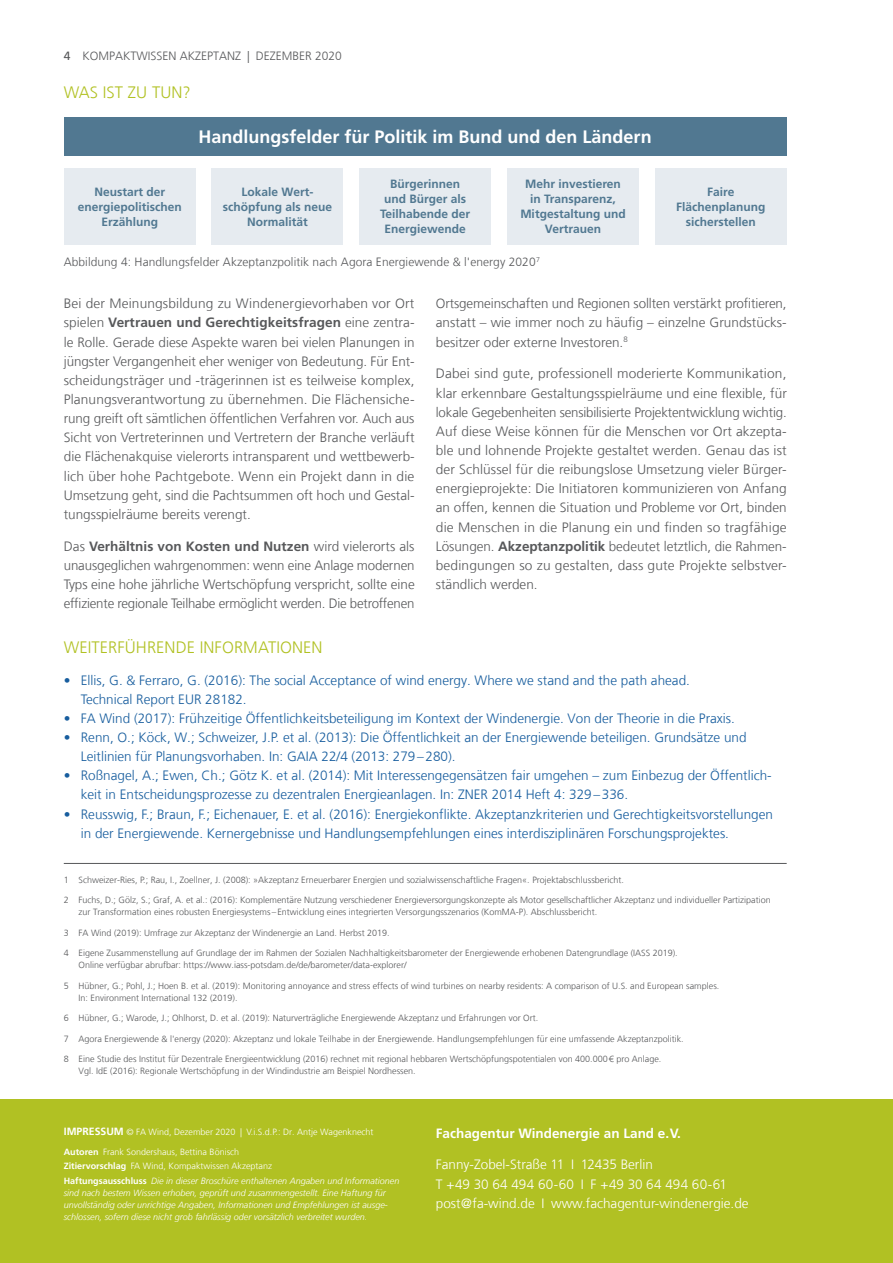
<style>
.page{position:relative;width:893px;height:1263px;background:#fff}
.page>*{position:absolute;margin:0;border:0;box-sizing:border-box;transform-origin:0 0}
.t1{font:700 18px "Frutiger LT Std";color:#fff}
.t2{font:300 16.5px "Frutiger LT Com";letter-spacing:.005em;color:#b1c123}
.Fließtext{font:300 13.5px/19.2px "Frutiger LT Com";color:#57585a;text-align:justify}
.t3{font:300 13.5px/19.2px "Frutiger LT Com";color:#175d9e}
.Fließtext-2{font:300 13.5px/19.2px "Frutiger LT Com";color:#fff}
.Fließtext-3{font:700 13.5px "Frutiger LT Com";color:#fff}
.t4{font:700 12px/15px "Frutiger LT Std";color:#517891;text-align:center}
.Bildunterschrift{font:300 12px "Frutiger LT Com";letter-spacing:.005em;color:#57585a}
.Fußnote{font:300 9px/12px "Frutiger LT Com";color:#57585a}
.t5{font:300 9px/14.1px "Frutiger LT Com";color:#fff}
.t6{font:italic 300 9px/12px "Frutiger LT Com";color:#fff}
.s1{font-weight:400}
.s2{font-weight:700}
.s3{font-weight:700;font-size:10.5px}
.s4{font-style:italic}
</style>
<div class="page">
<div style="left:0;top:1099px;width:893px;height:164px;background:#b1c123"></div>
<hr style="left:64px;top:863px;width:723px;height:1px;background:#57585a">
<div style="left:64px;top:117px;width:723px;height:38px;background:#517891"></div>
<div style="left:64px;top:168px;width:132px;height:76px;background:#e6ebf0"></div>
<div style="left:212px;top:168px;width:131px;height:76px;background:#e6ebf0"></div>
<div style="left:359px;top:168px;width:132px;height:76px;background:#e6ebf0"></div>
<div style="left:507px;top:168px;width:132px;height:76px;background:#e6ebf0"></div>
<div style="left:655px;top:168px;width:132px;height:76px;background:#e6ebf0"></div>
<p class="Bildunterschrift" style="left:64px;top:49px;width:280px"><span class="s1">4</span> KOMPAKTWISSEN AKZEPTANZ | DEZEMBER 2020</p>
<h3 class="t2" style="left:64px;top:83px;width:128px">WAS IST ZU TUN?</h3>
<p class="t1" style="left:198px;top:126px;width:455px">Handlungsfelder für Politik im Bund und den Ländern</p>
<p class="t4" style="left:78px;top:184px;width:106px">Neustart der energiepolitischen<br>Erzählung</p>
<p class="t4" style="left:223px;top:184px;width:111px">Lokale Wert&shy;schöpfung als neue<br>Normalität</p>
<p class="t4" style="left:380px;top:177px;width:92px">Bürgerinnen und Bürger als<br>Teilhabende der<br>Energiewende</p>
<p class="t4" style="left:520px;top:177px;width:107px">Mehr investieren in Transparenz,<br>Mitgestaltung und<br>Vertrauen</p>
<p class="t4" style="left:676px;top:184px;width:91px">Faire<br>Flächenplanung sicherstellen</p>
<p class="Bildunterschrift" style="left:64px;top:255px;width:478px">Abbildung 4: Handlungsfelder Akzeptanzpolitik nach Agora Energiewende &amp; l'energy 2020<sup>7</sup></p>
<p class="Fließtext" style="left:64px;top:294px;width:352px">Bei der Meinungsbildung zu Windenergievorhaben vor Ort spielen <span class="s2">Vertrauen und Gerechtigkeitsfragen</span> eine zentra&shy;le Rolle. Gerade diese Aspekte waren bei vielen Planungen in jüngster Vergangenheit eher weniger von Bedeutung. Für Ent&shy;scheidungsträger und -trägerinnen ist es teilweise komplex, Planungsverantwortung zu übernehmen. Die Flächensiche&shy;rung greift oft sämtlichen öffentlichen Verfahren vor. Auch aus Sicht von Vertreterinnen und Vertretern der Branche verläuft die Flächenakquise vielerorts intransparent und wettbewerb&shy;lich über hohe Pachtgebote. Wenn ein Projekt dann in die Umsetzung geht, sind die Pachtsummen oft hoch und Gestal&shy;tungsspielräume bereits verengt.</p>
<p class="Fließtext" style="left:64px;top:536px;width:352px">Das <span class="s2">Verhältnis von Kosten und Nutzen</span> wird vielerorts als unausgeglichen wahrgenommen: wenn eine Anlage modernen Typs eine hohe jährliche Wertschöpfung verspricht, sollte eine effiziente regionale Teilhabe ermöglicht werden. Die betroffenen</p>
<p class="Fließtext" style="left:436px;top:294px;width:352px">Ortsgemeinschaften und Regionen sollten verstärkt profitieren, anstatt – wie immer noch zu häufig – einzelne Grundstücks&shy;besitzer oder externe Investoren.<sup>8</sup></p>
<p class="Fließtext" style="left:436px;top:364px;width:353px">Dabei sind gute, professionell moderierte Kommunikation, klar erkennbare Gestaltungsspielräume und eine flexible, für lokale Gegebenheiten sensibilisierte Projektentwicklung wichtig.<br>Auf diese Weise können für die Menschen vor Ort akzepta&shy;ble und lohnende Projekte gestaltet werden. Genau das ist der Schlüssel für die reibungslose Umsetzung vieler Bürger&shy;energieprojekte: Die Initiatoren kommunizieren von Anfang an offen, kennen die Situation und Probleme vor Ort, binden die Menschen in die Planung ein und finden so tragfähige Lösungen. <span class="s2">Akzeptanzpolitik</span> bedeutet letztlich, die Rahmen&shy;bedingungen so zu gestalten, dass gute Projekte selbstver&shy;ständlich werden.</p>
<h3 class="t2" style="left:64px;top:637px;width:260px">WEITERFÜHRENDE INFORMATIONEN</h3>
<p class="t3" style="left:81px;top:670px;width:611px;text-indent:-17px">• Ellis, G. &amp; Ferraro, G. (2016): The social Acceptance of wind energy. Where we stand and the path ahead.<br>Technical Report EUR 28182.</p>
<p class="t3" style="left:64px;top:709px;width:673px">• FA Wind (2017): Frühzeitige Öffentlichkeitsbeteiligung im Kontext der Windenergie. Von der Theorie in die Praxis.</p>
<p class="t3" style="left:81px;top:728px;width:667px;text-indent:-17px">• Renn, O.; Köck, W.; Schweizer, J.P. et al. (2013): Die Öffentlichkeit an der Energiewende beteiligen. Grundsätze und<br>Leitlinien für Planungsvorhaben. In: GAIA 22/4 (2013: 279 – 280).</p>
<p class="t3" style="left:81px;top:766px;width:692px;text-indent:-17px">• Roßnagel, A.; Ewen, Ch.; Götz K. et al. (2014): Mit Interessengegensätzen fair umgehen – zum Einbezug der Öffentlich&shy;keit in Entscheidungsprozesse zu dezentralen Energieanlagen. In: ZNER 2014 Heft 4: 329 – 336.</p>
<p class="t3" style="left:81px;top:804px;width:694px;text-indent:-17px">• Reusswig, F.; Braun, F.; Eichenauer, E. et al. (2016): Energiekonflikte. Akzeptanzkriterien und Gerechtigkeitsvorstellungen in der Energiewende. Kernergebnisse und Handlungsempfehlungen eines interdisziplinären Forschungsprojektes.</p>
<p class="Fußnote" style="left:64px;top:873px;width:562px">1 Schweizer-Ries, P.; Rau, I., Zoellner, J. (2008): »Akzeptanz Erneuerbarer Energien und sozialwissenschaftliche Fragen«. Projektabschlussbericht.</p>
<p class="Fußnote" style="left:79px;top:894px;width:694px;text-indent:-15px">2 Fuchs, D.; Gölz, S.; Graf, A. et al.: (2016): Komplementäre Nutzung verschiedener Energieversorgungskonzepte als Motor gesellschaftlicher Akzeptanz und individueller Partizipation zur Transformation eines robusten Energiesystems – Entwicklung eines integrierten Versorgungsszenarios (KomMA-P). Abschlussbericht.</p>
<p class="Fußnote" style="left:64px;top:926px;width:327px">3 FA Wind (2019): Umfrage zur Akzeptanz der Windenergie an Land. Herbst 2019.</p>
<p class="Fußnote" style="left:79px;top:947px;width:601px;text-indent:-15px">4 Eigene Zusammenstellung auf Grundlage der im Rahmen der Sozialen Nachhaltigkeitsbarometer der Energiewende erhobenen Datengrundlage (IASS 2019).<br>Online verfügbar abrufbar: https://www.iass-potsdam.de/de/barometer/data-explorer/</p>
<p class="Fußnote" style="left:79px;top:979px;width:642px;text-indent:-15px">5 Hübner, G.; Pohl, J.; Hoen B. et al. (2019): Monitoring annoyance and stress effects of wind turbines on nearby residents: A comparison of U.S. and European samples.<br>In: Environment International 132 (2019).</p>
<p class="Fußnote" style="left:64px;top:1012px;width:476px">6 Hübner, G.; Warode, J.; Ohlhorst, D. et al. (2019): Naturverträgliche Energiewende Akzeptanz und Erfahrungen vor Ort.</p>
<p class="Fußnote" style="left:64px;top:1032px;width:622px">7 Agora Energiewende &amp; l'energy (2020): Akzeptanz und lokale Teilhabe in der Energiewende. Handlungsempfehlungen für eine umfassende Akzeptanzpolitik.</p>
<p class="Fußnote" style="left:79px;top:1053px;width:584px;text-indent:-15px">8 Eine Studie des Institut für Dezentrale Energieentwicklung (2016) rechnet mit regional hebbaren Wertschöpfungspotentialen von 400.000 € pro Anlage.<br>Vgl. IdE (2016): Regionale Wertschöpfung in der Windindustrie am Beispiel Nordhessen.</p>
<p class="t5" style="left:64px;top:1125px;width:311px"><span class="s3">IMPRESSUM</span> © FA Wind, Dezember 2020 | V.i.S.d.P.: Dr. Antje Wagenknecht</p>
<p class="t5" style="left:64px;top:1145px;width:337px"><span class="s2">Autoren</span> Frank Sondershaus, Bettina Bönisch<br><span class="s2">Zitiervorschlag</span> FA Wind, Kompaktwissen Akzeptanz<br><span class="s2">Haftungsausschluss</span> <span class="s4">Die in dieser Broschüre enthaltenen Angaben und Infor mationen</span></p>
<p class="t6" style="left:64px;top:1186px;width:326px">sind nach bestem Wissen erhoben, geprüft und zusammengestellt. Eine Haftung für unvollständig oder unrichtige Angaben, Informationen und Em pfehlungen ist ausge&shy;schlossen, sofern diese nicht grob fahrlässig oder vor sätzlich verbreitet wurden.</p>
<p class="Fließtext-3" style="left:436px;top:1125px;width:246px">Fachagentur Windenergie an Land e.V.</p>
<p class="Fließtext-2" style="left:436px;top:1155px;width:314px">Fanny-Zobel-Straße 11 I 12435 Berlin<br>T +49 30 64 494 60-60 I F +49 30 64 494 60-61 post@fa-wind.de I www.fachagentur-windenergie.de</p>
</div>
